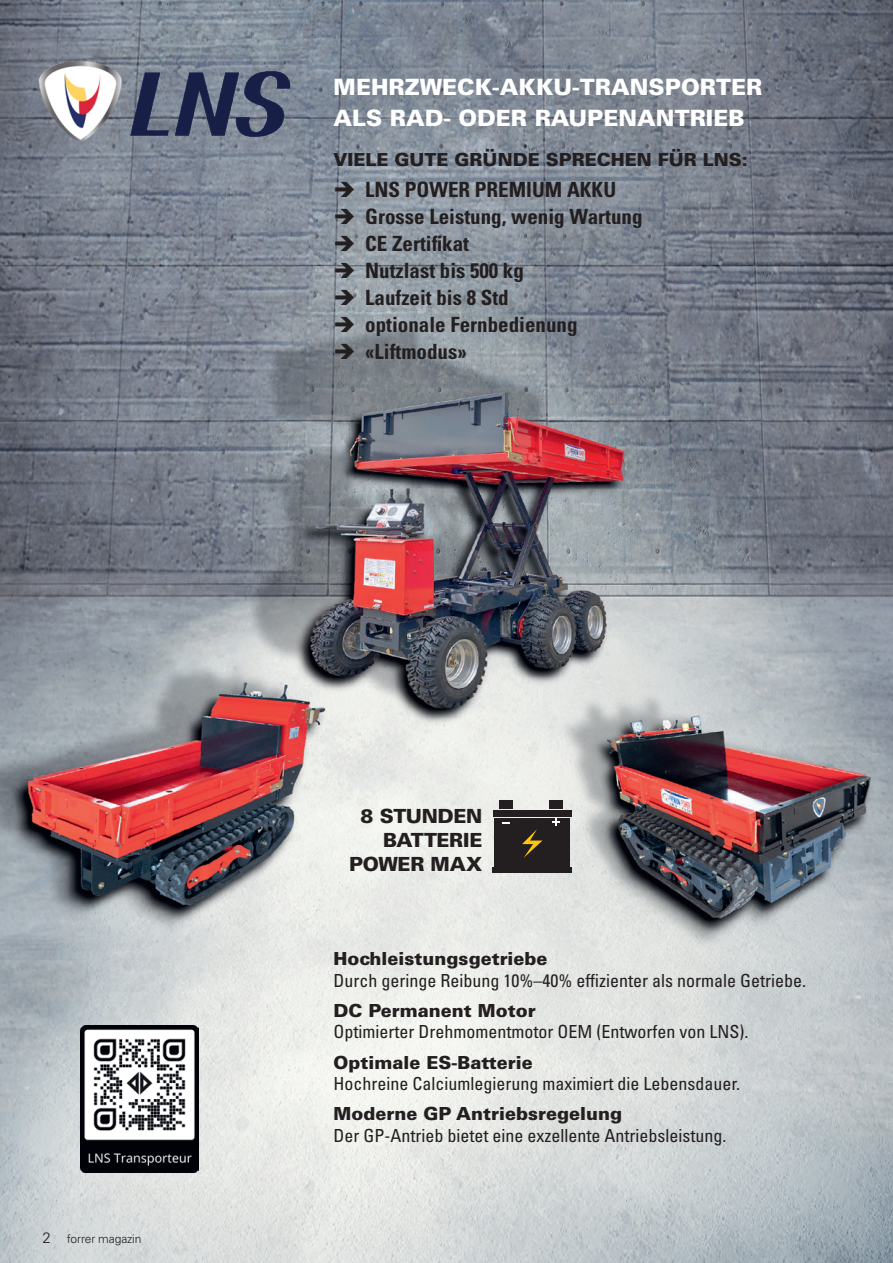
<style>
.page{position:relative;width:893px;height:1263px;background:#fff}
.page>*{position:absolute;margin:0;border:0;box-sizing:border-box;transform-origin:0 0}
.t1{font:900 22.5px "Univers LT Pro 75";color:#fff}
.t2{font:700 condensed 21px "Univers LT Pro";color:#231f20}
._60_Tabelle_Titel{font:900 19.5px/24px "Univers LT Pro 75";letter-spacing:-.02em;color:#231f20;text-align:right}
.t3{font:condensed 18px "Univers LT Pro";color:#231f20}
.t4{font:900 18px "Univers LT Pro 75";color:#231f20}
.t5{font:300 15px "Univers LT Std";color:#231f20}
.t6{font:300 12px "Univers LT Std";letter-spacing:-.01em;color:#231f20}
</style>
<div class="page">
<img style="left:0;top:0;width:893px;height:1263px">
<img style="left:39px;top:59px;width:259px;height:85px">
<img style="left:80px;top:1026px;width:118px;height:146px">
<div style="left:495px;top:818px;width:75px;height:48px;background:#231f20"></div>
<div style="left:492px;top:867px;width:80px;height:5px;background:#231f20"></div>
<div style="left:493px;top:810px;width:79px;height:7px;background:#231f20"></div>
<div style="left:500px;top:800px;width:13px;height:9px;background:#231f20"></div>
<div style="left:549px;top:800px;width:13px;height:9px;background:#231f20"></div>
<svg style="left:522px;top:829px;width:21px;height:29px"></svg>
<svg style="left:502px;top:822px;width:8px;height:2px"></svg>
<svg style="left:552px;top:819px;width:7px;height:7px"></svg>
<p class="t5" style="left:43px;top:1228px;width:10px">2</p>
<p class="t6" style="left:67px;top:1231px;width:76px">forrer magazin</p>
<p class="t1" style="left:334px;top:71px;width:430px">MEHRZWECK-AKKU-TRANSPORTER</p>
<p class="t1" style="left:334px;top:103px;width:413px">ALS RAD- ODER RAUPENANTRIEB</p>
<p class="t4" style="left:334px;top:147px;width:416px">VIELE GUTE GRÜNDE SPRECHEN FÜR LNS:</p>
<p class="t2" style="left:334px;top:177px;width:284px">➔ LNS POWER PREMIUM AKKU</p>
<p class="t2" style="left:334px;top:204px;width:310px">➔ Grosse Leistung, wenig Wartung</p>
<p class="t2" style="left:334px;top:231px;width:137px">➔ CE Zertifikat</p>
<p class="t2" style="left:334px;top:258px;width:192px">➔ Nutzlast bis 500 kg</p>
<p class="t2" style="left:334px;top:285px;width:177px">➔ Laufzeit bis 8 Std</p>
<p class="t2" style="left:334px;top:312px;width:246px">➔ optionale Fernbedienung</p>
<p class="t2" style="left:334px;top:339px;width:135px">➔ «Liftmodus»</p>
<p class="_60_Tabelle_Titel" style="left:361px;top:803px;width:123px">8 STUNDEN<br>BATTERIE</p>
<p class="_60_Tabelle_Titel" style="left:349px;top:851px;width:135px">POWER MAX</p>
<p class="t4" style="left:334px;top:946px;width:216px">Hochleistungsgetriebe</p>
<p class="t3" style="left:334px;top:969px;width:474px">Durch geringe Reibung 10%–40% effizienter als normale Getriebe.</p>
<p class="t4" style="left:334px;top:998px;width:204px">DC Permanent Motor</p>
<p class="t3" style="left:334px;top:1020px;width:416px">Optimierter Drehmomentmotor OEM (Entworfen von LNS).</p>
<p class="t4" style="left:334px;top:1049px;width:201px">Optimale ES-Batterie</p>
<p class="t3" style="left:334px;top:1072px;width:408px">Hochreine Calciumlegierung maximiert die Lebensdauer.</p>
<p class="t4" style="left:334px;top:1101px;width:290px">Moderne GP Antriebsregelung</p>
<p class="t3" style="left:334px;top:1124px;width:394px">Der GP-Antrieb bietet eine exzellente Antriebsleistung.</p>
</div>
